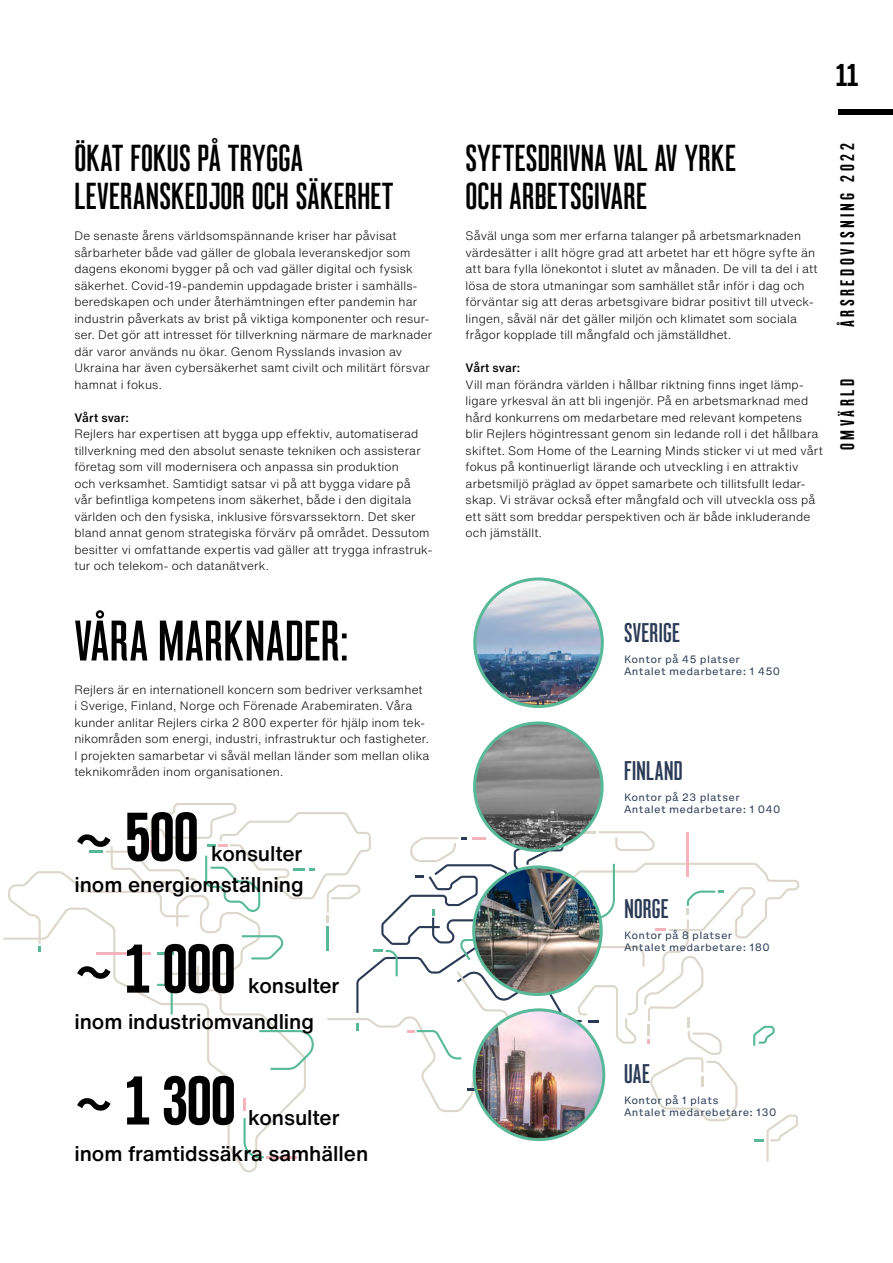
<style>
.page{position:relative;width:893px;height:1263px;background:#fff}
.page>*{position:absolute;margin:0;border:0;box-sizing:border-box;transform-origin:0 0}
.t1{font:700 68.7px "Montefiore";letter-spacing:-.02em;color:#000}
.t2{font:57px "Montefiore";letter-spacing:.01em;color:#000}
.t3{font:37.5px/37.5px "Montefiore";letter-spacing:.005em;color:#000}
.t4{font:700 31.5px "Montefiore";color:#000}
.t5{font:27px "Montefiore";letter-spacing:.005em;color:#2b3a55}
.t6{font:500 21px/36.8px "Helvetica Now Text";letter-spacing:-.005em;color:#000}
.t7{font:600 19.5px "Montefiore";letter-spacing:.175em;color:#000}
.t8{font:300 12px/16.5px "Helvetica Now Text";letter-spacing:.015em;color:#000}
.t9{font:500 12px "Helvetica Now Text";letter-spacing:.01em;color:#000}
.t10{font:9.75px/12px "Helvetica Now Micro";letter-spacing:.025em;color:#2b3a55}
</style>
<div class="page">
<svg style="left:8px;top:803px;width:791px;height:358px"></svg>
<img style="left:475px;top:723px;width:127px;height:127px;border-radius:64px">
<div style="left:473px;top:721px;width:131px;height:131px;border:3px solid #58b998;border-radius:50%"></div>
<img style="left:474px;top:867px;width:127px;height:127px;border-radius:64px">
<div style="left:472px;top:865px;width:131px;height:131px;border:3px solid #58b998;border-radius:50%"></div>
<img style="left:474px;top:1010px;width:130px;height:129px;border-radius:65px">
<div style="left:473px;top:1008px;width:132px;height:133px;border:3px solid #58b998;border-radius:50%"></div>
<img style="left:475px;top:579px;width:127px;height:127px;border-radius:64px">
<div style="left:473px;top:577px;width:131px;height:131px;border:3px solid #58b998;border-radius:50%"></div>
<div style="left:839px;top:109px;width:54px;height:6px;background:#000"></div>
<h3 class="t3" style="left:74px;top:141px;width:321px">ÖKAT FOKUS PÅ TRYGGA<br>LEVERANSKEDJOR OCH SÄKERHET</h3>
<p class="t8" style="left:74px;top:227px;width:359px">De senaste årens världsomspännande kriser har påvisat sårbarheter både vad gäller de globala leveranskedjor som dagens ekonomi bygger på och vad gäller digital och fysisk säkerhet. Covid-19-pandemin uppdagade brister i samhälls&shy;beredskapen och under återhämtningen efter pandemin har industrin påverkats av brist på viktiga komponenter och resur&shy;ser. Det gör att intresset för tillverkning närmare de marknader där varor används nu ökar. Genom Rysslands invasion av Ukraina har även cybersäkerhet samt civilt och militärt försvar hamnat i fokus.</p>
<p class="t9" style="left:74px;top:409px;width:56px">Vårt svar:</p>
<p class="t8" style="left:74px;top:425px;width:359px">Rejlers har expertisen att bygga upp effektiv, automatiserad tillverkning med den absolut senaste tekniken och assisterar företag som vill modernisera och anpassa sin produktion<br>och verksamhet. Samtidigt satsar vi på att bygga vidare på<br>vår befintliga kompetens inom säkerhet, både i den digitala världen och den fysiska, inklusive försvarssektorn. Det sker bland annat genom strategiska förvärv på området. Dessutom besitter vi omfattande expertis vad gäller att trygga infrastruk&shy;tur och telekom- och datanätverk.</p>
<h2 class="t2" style="left:74px;top:610px;width:275px">VÅRA MARKNADER:</h2>
<p class="t8" style="left:74px;top:680px;width:356px">Rejlers är en internationell koncern som bedriver verksamhet<br>i Sverige, Finland, Norge och Förenade Arabemiraten. Våra kunder anlitar Rejlers cirka 2 800 experter för hjälp inom tek&shy;nikområden som energi, industri, infrastruktur och fastigheter.<br>I projekten samarbetar vi såväl mellan länder som mellan olika teknikområden inom organisationen.</p>
<h1 class="t1" style="left:74px;top:799px;width:126px">~ 500</h1>
<h3 class="t6" style="left:74px;top:837px;width:231px;line-height:31.5px;text-align:right">konsulter<br>inom energiomställning</h3>
<h1 class="t1" style="left:74px;top:931px;width:163px">~ 1 000</h1>
<h3 class="t6" style="left:74px;top:966px;width:267px;text-indent:174px">konsulter inom industriomvandling</h3>
<h1 class="t1" style="left:74px;top:1063px;width:163px">~ 1 300</h1>
<h3 class="t6" style="left:74px;top:1098px;width:295px;text-indent:174px">konsulter inom framtidssäkra samhällen</h3>
<h3 class="t4" style="left:836px;top:58px;width:24px">11</h3>
<h3 class="t3" style="left:466px;top:141px;width:272px">SYFTESDRIVNA VAL AV YRKE<br>OCH ARBETSGIVARE</h3>
<p class="t8" style="left:466px;top:227px;width:354px">Såväl unga som mer erfarna talanger på arbetsmarknaden värdesätter i allt högre grad att arbetet har ett högre syfte än att bara fylla lönekontot i slutet av månaden. De vill ta del i att lösa de stora utmaningar som samhället står inför i dag och förväntar sig att deras arbetsgivare bidrar positivt till utveck&shy;lingen, såväl när det gäller miljön och klimatet som sociala frågor kopplade till mångfald och jämställdhet.</p>
<p class="t9" style="left:466px;top:359px;width:56px">Vårt svar:</p>
<p class="t8" style="left:466px;top:376px;width:359px">Vill man förändra världen i hållbar riktning finns inget lämp&shy;ligare yrkesval än att bli ingenjör. På en arbetsmarknad med hård konkurrens om medarbetare med relevant kompetens<br>blir Rejlers högintressant genom sin ledande roll i det hållbara skiftet. Som Home of the Learning Minds sticker vi ut med vårt fokus på kontinuerligt lärande och utveckling i en attraktiv arbetsmiljö präglad av öppet samarbete och tillitsfullt ledar&shy;skap. Vi strävar också efter mångfald och vill utveckla oss på ett sätt som breddar perspektiven och är både inkluderande och jämställt.</p>
<h3 class="t7" style="left:837px;top:327px;width:185px;rotate:-90deg">ÅRSREDOVISNING 2022</h3>
<h3 class="t7" style="left:837px;top:450px;width:72px;rotate:-90deg">OMVÄRLD</h3>
<h3 class="t5" style="left:624px;top:618px;width:57px">SVERIGE</h3>
<p class="t10" style="left:624px;top:653px;width:158px">Kontor på 45 platser<br>Antalet medarbetare: 1 450</p>
<h3 class="t5" style="left:624px;top:756px;width:60px">FINLAND</h3>
<p class="t10" style="left:624px;top:791px;width:158px">Kontor på 23 platser<br>Antalet medarbetare: 1 040</p>
<h3 class="t5" style="left:624px;top:894px;width:46px">NORGE</h3>
<p class="t10" style="left:624px;top:929px;width:147px">Kontor på 8 platser<br>Antalet medarbetare: 180</p>
<h3 class="t5" style="left:624px;top:1059px;width:27px">UAE</h3>
<p class="t10" style="left:624px;top:1094px;width:154px">Kontor på 1 plats<br>Antalet medarebetare: 130</p>
</div>
